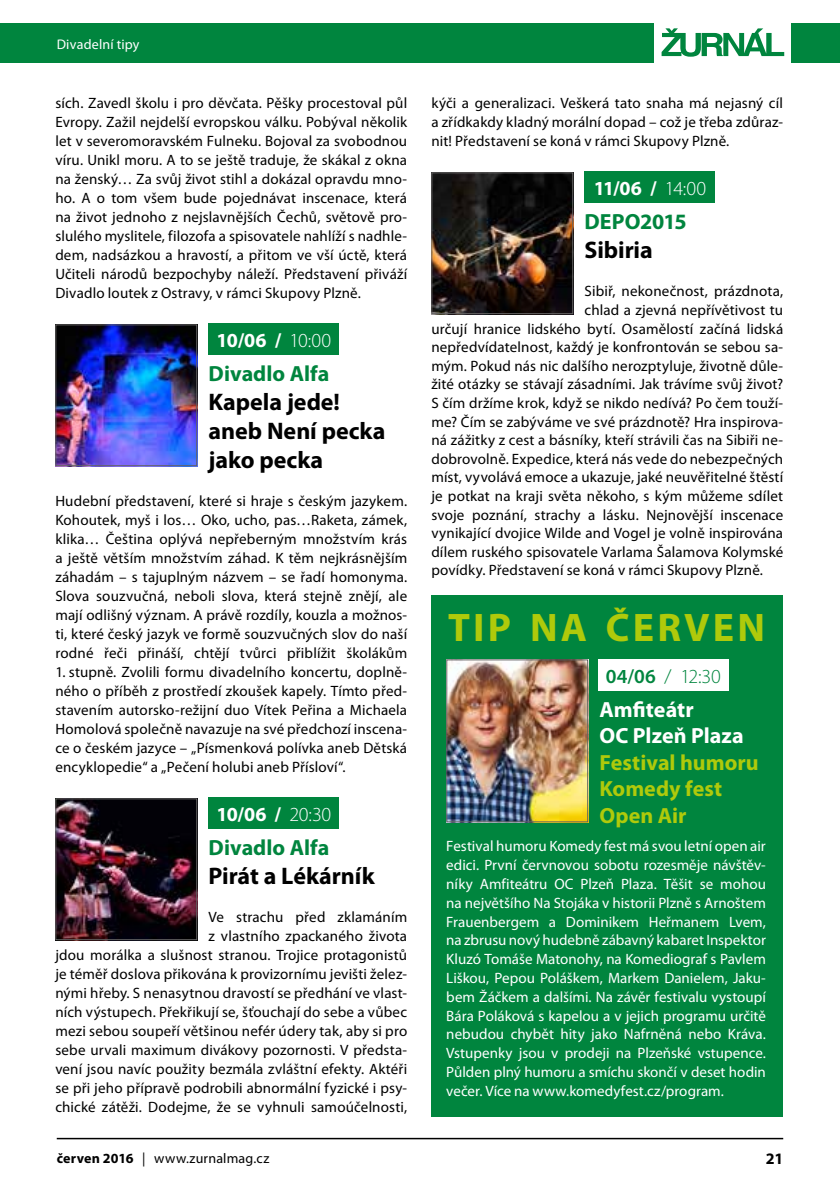
<style>
.page{position:relative;width:840px;height:1191px;background:#fff}
.page>*{position:absolute;margin:0;border:0;box-sizing:border-box;transform-origin:0 0}
.t1{font:700 40px "Myriad Pro";letter-spacing:.08em;color:#afca0b}
.t2{font:700 24px/28.8px "Myriad Pro";letter-spacing:-.005em;color:#000}
.t3{font:700 22px/26.4px "Myriad Pro";color:#afca0b}
.t4{font:700 22px "Myriad Pro";color:#00853e}
.t5{font:700 22px/26.4px "Myriad Pro";color:#fff}
.t6{font:700 20px "Myriad Pro";letter-spacing:-.015em;color:#fff}
.t7{font:300 20px "Myriad Pro";color:#00853e}
.t8{font:700 16px "Myriad Pro";color:#000}
.t9{font:15px/19px "Myriad Pro";letter-spacing:.01em;color:#000;text-align:justify}
.t10{font:15px/18.8px "Myriad Pro";color:#fff;text-align:justify}
.t11{font:14px "Myriad Pro";letter-spacing:.015em;color:#000}
.t12{font:14px "Myriad Pro";letter-spacing:.015em;color:#fff}
.s1{font-weight:300}
.s2{font-weight:600}
.s3{font-weight:700}
</style>
<div class="page">
<div style="left:0;top:23px;width:653px;height:39px;background:#00853e"></div>
<div style="left:790px;top:23px;width:49px;height:39px;background:#00853e"></div>
<svg style="left:661px;top:28px;width:122px;height:29px"></svg>
<hr style="left:57px;top:1137px;width:725px;height:2px;background:#000">
<div style="left:431px;top:595px;width:351px;height:522px;background:#00853e"></div>
<div style="left:597px;top:659px;width:131px;height:31px;background:#fff"></div>
<img style="left:448px;top:661px;width:138px;height:159px">
<div style="left:446px;top:659px;width:142px;height:163px;border:1px solid #646363"></div>
<div style="left:208px;top:323px;width:131px;height:32px;background:#00853e"></div>
<div style="left:208px;top:797px;width:131px;height:31px;background:#00853e"></div>
<img style="left:57px;top:326px;width:138px;height:138px">
<div style="left:55px;top:324px;width:142px;height:142px;border:1px solid #646363"></div>
<img style="left:57px;top:800px;width:138px;height:138px">
<div style="left:55px;top:798px;width:142px;height:142px;border:1px solid #646363"></div>
<div style="left:584px;top:171px;width:131px;height:32px;background:#00853e"></div>
<img style="left:433px;top:174px;width:138px;height:138px">
<div style="left:431px;top:172px;width:142px;height:142px;border:1px solid #646363"></div>
<p class="t12" style="left:57px;top:35px;width:84px">Divadelní tipy</p>
<p class="t9" style="left:55px;top:93px;width:353px">sích. Zavedl školu i pro děvčata. Pěšky procestoval půl Evropy. Zažil nejdelší evropskou válku. Pobýval několik let v severomoravském Fulneku. Bojoval za svobodnou víru. Unikl moru. A to se ještě traduje, že skákal z okna na ženský… Za svůj život stihl a dokázal opravdu mno&shy;ho. A o tom všem bude pojednávat inscenace, která na život jednoho z nejslavnějších Čechů, světově pro&shy;slulého myslitele, filozofa a spisovatele nahlíží s nadhle&shy;dem, nadsázkou a hravostí, a přitom ve vší úctě, která Učiteli národů bezpochyby náleží. Představení přiváží Divadlo loutek z Ostravy, v rámci Skupovy Plzně.</p>
<h3 class="t6" style="left:216px;top:327px;width:116px">10/06 / <span class="s1">10:00</span></h3>
<h3 class="t4" style="left:208px;top:359px;width:122px">Divadlo Alfa</h3>
<h2 class="t2" style="left:208px;top:387px;width:178px">Kapela jede! aneb Není pecka jako pecka</h2>
<p class="t9" style="left:55px;top:491px;width:353px">Hudební představení, které si hraje s českým jazykem.<br>Kohoutek, myš i los… Oko, ucho, pas…Raketa, zámek, klika… Čeština oplývá nepřeberným množstvím krás a ještě větším množstvím záhad. K těm nejkrásnějším záhadám – s tajuplným názvem – se řadí homonyma.<br>Slova souzvučná, neboli slova, která stejně znějí, ale mají odlišný význam. A právě rozdíly, kouzla a možnos&shy;ti, které český jazyk ve formě souzvučných slov do naší rodné řeči přináší, chtějí tvůrci přiblížit školákům</p>
<p class="t9" style="left:55px;top:662px;width:353px">1. stupně. Zvolili formu divadelního koncertu, doplně&shy;ného o příběh z prostředí zkoušek kapely. Tímto před&shy;stavením autorsko-režijní duo Vítek Peřina a Michaela Homolová společně navazuje na své předchozí inscena&shy;ce o českém jazyce – „Písmenková polívka aneb Dětská encyklopedie“ a „Pečení holubi aneb Přísloví“.</p>
<h3 class="t6" style="left:216px;top:801px;width:116px">10/06 / <span class="s1">20:30</span></h3>
<h3 class="t4" style="left:208px;top:833px;width:122px">Divadlo Alfa</h3>
<h2 class="t2" style="left:208px;top:860px;width:168px">Pirát a Lékárník</h2>
<p class="t9" style="left:55px;top:907px;width:353px;text-align:right">Ve strachu před zklamáním<br>z vlastního zpackaného života<br>jdou morálka a slušnost stranou. Trojice protagonistů je téměř doslova přikována k provizornímu jevišti želez&shy;nými hřeby. S nenasytnou dravostí se předhání ve vlast&shy;ních výstupech. Překřikují se, šťouchají do sebe a vůbec mezi sebou soupeří většinou nefér údery tak, aby si pro sebe urvali maximum divákovy pozornosti. V předsta&shy;vení jsou navíc použity bezmála zvláštní efekty. Aktéři se při jeho přípravě podrobili abnormální fyzické i psy&shy;chické zátěži. Dodejme, že se vyhnuli samoúčelnosti,</p>
<p class="t9" style="left:431px;top:93px;width:353px">kýči a generalizaci. Veškerá tato snaha má nejasný cíl a zřídkakdy kladný morální dopad – což je třeba zdůraz&shy;nit! Představení se koná v rámci Skupovy Plzně.</p>
<h3 class="t6" style="left:593px;top:175px;width:114px">11/06 / <span class="s1">14:00</span></h3>
<h3 class="t4" style="left:584px;top:207px;width:104px">DEPO2015</h3>
<h2 class="t2" style="left:584px;top:235px;width:70px">Sibiria</h2>
<p class="t9" style="left:584px;top:281px;width:200px">Sibiř, nekonečnost, prázdnota,</p>
<p class="t9" style="left:584px;top:300px;width:200px">chlad a zjevná nepřívětivost tu</p>
<p class="t9" style="left:431px;top:319px;width:353px">určují hranice lidského bytí. Osamělostí začíná lidská</p>
<p class="t9" style="left:431px;top:337px;width:353px">nepředvídatelnost, každý je konfrontován se sebou sa-</p>
<p class="t9" style="left:431px;top:356px;width:353px">mým. Pokud nás nic dalšího nerozptyluje, životně důle-</p>
<p class="t9" style="left:431px;top:374px;width:353px">žité otázky se stávají zásadními. Jak trávíme svůj život?</p>
<p class="t9" style="left:431px;top:393px;width:353px">S čím držíme krok, když se nikdo nedívá? Po čem touží-</p>
<p class="t9" style="left:431px;top:412px;width:353px">me? Čím se zabýváme ve své prázdnotě? Hra inspirova-</p>
<p class="t9" style="left:431px;top:430px;width:353px">ná zážitky z cest a básníky, kteří strávili čas na Sibiři ne-</p>
<p class="t9" style="left:431px;top:449px;width:353px">dobrovolně. Expedice, která nás vede do nebezpečných</p>
<p class="t9" style="left:431px;top:467px;width:353px">míst, vyvolává emoce a ukazuje, jaké neuvěřitelné štěstí</p>
<p class="t9" style="left:431px;top:486px;width:353px">je potkat na kraji světa někoho, s kým můžeme sdílet</p>
<p class="t9" style="left:431px;top:505px;width:353px">svoje poznání, strachy a lásku. Nejnovější inscenace</p>
<p class="t9" style="left:431px;top:523px;width:353px">vynikající dvojice Wilde and Vogel je volně inspirována</p>
<p class="t9" style="left:431px;top:542px;width:353px">dílem ruského spisovatele Varlama Šalamova Kolymské</p>
<p class="t9" style="left:431px;top:560px;width:333px">povídky. Představení se koná v rámci Skupovy Plzně.</p>
<h1 class="t1" style="left:448px;top:601px;width:318px">TIP NA ČERVEN</h1>
<h3 class="t7" style="left:605px;top:664px;width:116px"><span class="s2">04/06</span> / 12:30</h3>
<h3 class="t5" style="left:599px;top:695px;width:145px">Amfiteátr<br>OC Plzeň Plaza</h3>
<h3 class="t3" style="left:599px;top:748px;width:160px">Festival humoru<br>Komedy fest<br>Open Air</h3>
<p class="t10" style="left:446px;top:836px;width:321px">Festival humoru Komedy fest má svou letní open air edici. První červnovou sobotu rozesměje návštěv&shy;níky Amfiteátru OC Plzeň Plaza. Těšit se mohou na největšího Na Stojáka v historii Plzně s Arnoštem Frauenbergem a Dominikem Heřmanem Lvem, na zbrusu nový hudebně zábavný kabaret Inspektor Kluzó Tomáše Matonohy, na Komediograf s Pavlem Liškou, Pepou Poláškem, Markem Danielem, Jaku&shy;bem Žáčkem a dalšími. Na závěr festivalu vystoupí Bára Poláková s kapelou a v jejich programu určitě nebudou chybět hity jako Nafrněná nebo Kráva.<br>Vstupenky jsou v prodeji na Plzeňské vstupence.<br>Půlden plný humoru a smíchu skončí v deset hodin večer. Více na www.komedyfest.cz/program.</p>
<p class="t11" style="left:57px;top:1149px;width:214px"><span class="s3">červen 2016</span> | www.zurnalmag.cz</p>
<p class="t8" style="left:765px;top:1148px;width:19px">21</p>
</div>
